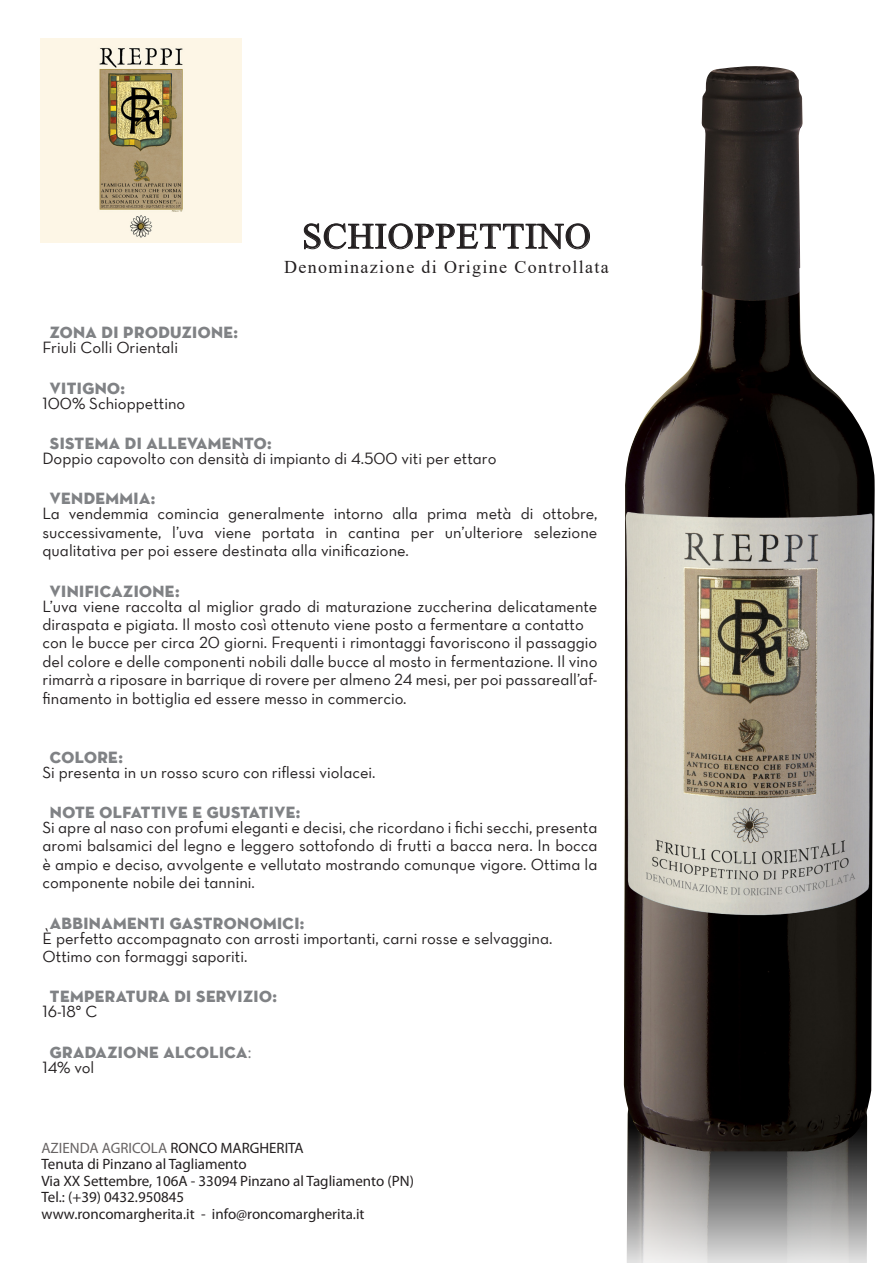
<style>
.page{position:relative;width:893px;height:1263px;background:#fff}
.page>*{position:absolute;margin:0;border:0;box-sizing:border-box;transform-origin:0 0}
.t1{font:36px "Times New Roman";letter-spacing:.025em;color:#231f20}
.t2{font:18px "Times New Roman";letter-spacing:.075em;color:#231f20}
.t3{font:16.5px/18.5px "Neutra Text Book Alt";color:#231f20;text-align:justify}
.t4{font:16.5px "Neutra Disp Titling";letter-spacing:.025em;color:#808285}
.t5{font:15px "Myriad Pro";color:#231f20}
.t6{font:15px "Myriad Pro";color:#676363}
.s1{font-family:"Myriad Pro"}
.s2{color:#231f20}
</style>
<div class="page">
<img style="left:627px;top:1151px;width:240px;height:112px">
<img style="left:624px;top:66px;width:251px;height:1085px">
<svg style="left:304px;top:223px;width:286px;height:26px"></svg>
<img style="left:40px;top:39px;width:202px;height:204px">
<p class="t4" style="left:50px;top:322px;width:190px">ZONA DI PRODUZIONE:</p>
<p class="t3" style="left:43px;top:338px;width:137px">Friuli Colli Orientali</p>
<p class="t4" style="left:50px;top:378px;width:77px">VITIGNO:</p>
<p class="t1" style="left:302px;top:211px;width:290px">SCHIOPPETTINO</p>
<p class="t2" style="left:284px;top:254px;width:326px">Denominazione di Origine Controllata</p>
<p class="t3" style="left:43px;top:393px;width:144px">100% Schioppettino</p>
<p class="t3" style="left:43px;top:449px;width:455px">Doppio capovolto con densità di impianto di 4.500 viti per ettaro</p>
<p class="t3" style="left:43px;top:504px;width:556px">La vendemmia comincia generalmente intorno alla prima metà di ottobre, successivamente, l’uva viene portata in cantina per un’ulteriore selezione qualitativa per poi essere destinata alla vinificazione.</p>
<p class="t3" style="left:43px;top:596px;width:556px">L’uva viene raccolta al miglior grado di maturazione zuccherina delicatamente diraspata e pigiata. Il mosto così ottenuto viene posto a fermentare a contatto</p>
<p class="t3" style="left:43px;top:633px;width:556px">con le bucce per circa 20 giorni. Frequenti i rimontaggi favoriscono il passaggio del colore e delle componenti nobili dalle bucce al mosto in fermentazione. Il vino rimarrà a riposare in barrique di rovere per almeno 24 mesi, per poi passareall’af&shy;finamento in bottiglia ed essere messo in commercio.</p>
<p class="t4" style="left:50px;top:433px;width:223px">SISTEMA DI ALLEVAMENTO:</p>
<p class="t4" style="left:50px;top:488px;width:107px">VENDEMMIA:</p>
<p class="t4" style="left:50px;top:580px;width:131px">VINIFICAZIONE:</p>
<p class="t4" style="left:50px;top:747px;width:75px">COLORE:</p>
<p class="t3" style="left:43px;top:762px;width:334px">Si presenta in un rosso scuro con riflessi violacei.</p>
<p class="t3" style="left:43px;top:818px;width:556px">Si apre al naso con profumi eleganti e decisi, che ricordano i fichi secchi, presenta aromi balsamici del legno e leggero sottofondo di frutti a bacca nera. In bocca è ampio e deciso, avvolgente e vellutato mostrando comunque vigore. Ottima la componente nobile dei tannini.</p>
<p class="t3" style="left:43px;top:928px;width:511px">È perfetto accompagnato con arrosti importanti, carni rosse e selvaggina.<br>Ottimo con formaggi saporiti.</p>
<p class="t4" style="left:50px;top:802px;width:252px">NOTE OLFATTIVE E GUSTATIVE:</p>
<p class="t4" style="left:50px;top:913px;width:256px">ABBINAMENTI GASTRONOMICI:</p>
<p class="t4" style="left:50px;top:986px;width:228px">TEMPERATURA DI SERVIZIO:</p>
<p class="t3" style="left:43px;top:1002px;width:56px">16-18° C</p>
<p class="t4" style="left:50px;top:1042px;width:203px">GRADAZIONE ALCOLICA<span class="s1">:</span></p>
<p class="t3" style="left:43px;top:1058px;width:53px">14% vol</p>
<p class="t6" style="left:41px;top:1138px;width:264px">AZIENDA AGRICOLA <span class="s2">RONCO MARGHERITA</span></p>
<p class="t5" style="left:41px;top:1155px;width:207px">Tenuta di Pinzano al Tagliamento</p>
<p class="t5" style="left:41px;top:1171px;width:374px">Via XX Settembre, 106A - 33094 Pinzano al Tagliamento (PN)</p>
<p class="t5" style="left:41px;top:1188px;width:144px">Tel.: (+39) 0432.950845</p>
<p class="t5" style="left:41px;top:1204px;width:324px">www.roncomargherita.it - info@roncomargherita.it</p>
</div>
